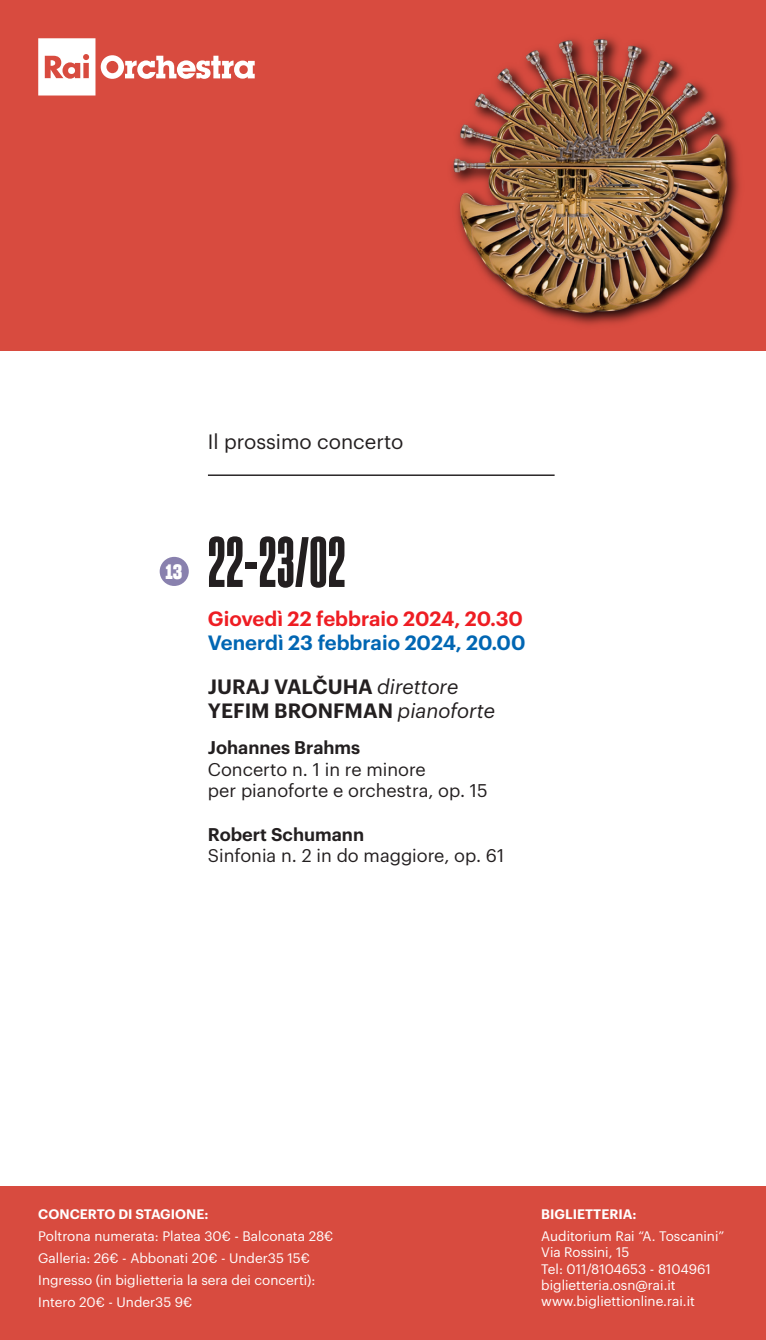
<style>
.page{position:relative;width:766px;height:1340px;background:#fff}
.page>*{position:absolute;margin:0;border:0;box-sizing:border-box;transform-origin:0 0}
.t1{font:69.08px "Sharp Grotesk Bold 10";color:#231f20}
.t2{font:600 20.25px/24.3px "Graphik";color:#ee1d23}
.t3{font:600 20.25px/24.3px "Graphik";color:#231f20}
.t4{font:20.25px "Graphik";color:#231f20}
.t5{font:20.25px "Sharp Grotesk Bold 15";color:#fff}
.t6{font:18px/21.6px "Graphik";color:#231f20}
.t7{font:13.5px/22.1px "Graphik";color:#fff}
.s1{color:#0166b3}
.s2{font-weight:400;font-style:italic}
.s3{font-weight:600}
</style>
<div class="page">
<div style="left:0;top:0;width:765px;height:351px;background:#d84b3f"></div>
<svg style="left:38px;top:38px;width:57px;height:57px"></svg>
<div style="left:68px;top:67px;width:7px;height:7px;background:#fff;border-radius:50%"></div>
<svg style="left:101px;top:55px;width:154px;height:24px"></svg>
<div style="left:0;top:1186px;width:765px;height:153px;background:#d84b3f"></div>
<img style="left:451px;top:37px;width:289px;height:288px">
<hr style="left:208px;top:474px;width:346px;height:2px;background:#231f20">
<div style="left:160px;top:557px;width:29px;height:29px;background:#8981ae;border-radius:50%"></div>
<p class="t4" style="left:208px;top:426px;width:197px">Il prossimo concerto</p>
<p class="t5" style="left:165px;top:557px;width:18px">13</p>
<p class="t1" style="left:208px;top:521px;width:139px">22-23/02</p>
<p class="t2" style="left:208px;top:604px;width:319px">Giovedì 22 febbraio 2024, 20.30<br><span class="s1">Venerdì 23 febbraio 2024, 20.00</span></p>
<p class="t3" style="left:208px;top:672px;width:288px">JURAJ VALČUHA <span class="s2">direttore<br></span>YEFIM BRONFMAN <span class="s2">pianoforte</span></p>
<p class="t6" style="left:208px;top:735px;width:281px"><span class="s3">Johannes Brahms<br></span>Concerto n. 1 in re minore<br>per pianoforte e orchestra, op. 15</p>
<p class="t6" style="left:208px;top:821px;width:298px"><span class="s3">Robert Schumann<br></span>Sinfonia n. 2 in do maggiore, op. 61</p>
<p class="t7" style="left:38px;top:1201px;width:296px"><span class="s3">CONCERTO DI STAGIONE:<br></span>Poltrona numerata: Platea 30€ - Balconata 28€ Galleria: 26€ - Abbonati 20€ - Under35 15€ Ingresso (in biglietteria la sera dei concerti):<br>Intero 20€ - Under35 9€</p>
<p class="t7" style="left:541px;top:1201px;width:184px"><span class="s3">BIGLIETTERIA:<br></span>Auditorium Rai “A. Toscanini”</p>
<p class="t7" style="left:541px;top:1243px;width:171px;line-height:16.2px">Via Rossini, 15<br>Tel: 011/8104653 - 8104961 biglietteria.osn@rai.it www.bigliettionline.rai.it</p>
</div>
